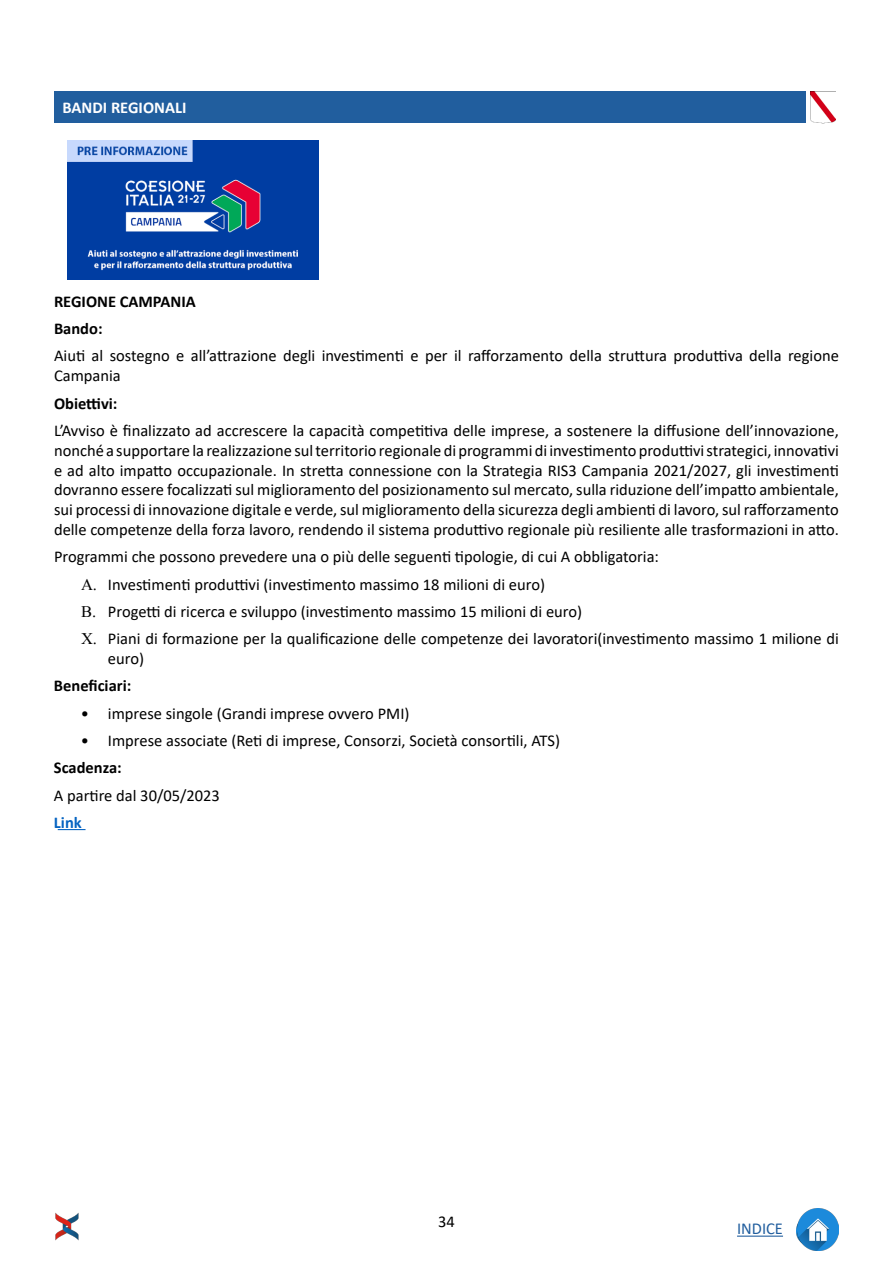
<style>
.page{position:relative;width:893px;height:1263px;background:#fff}
.page>*{position:absolute;margin:0;border:0;box-sizing:border-box;transform-origin:0 0}
.t1{font:16.65px "Calibri";color:#215e9e}
.t2{font:16.5px/19.8px "Calibri";color:#000}
.t3{font:700 16.5px/27.3px "Calibri";color:#000}
.t4{font:700 16.5px "Calibri";color:#fff}
.t5{font:700 16.5px "Calibri";color:#0563c1}
</style>
<div class="page">
<svg style="left:58px;top:829px;width:28px;height:1px"></svg>
<img style="left:68px;top:140px;width:250px;height:140px">
<div style="left:54px;top:91px;width:752px;height:32px;background:#215e9e"></div>
<img style="left:55px;top:1212px;width:24px;height:29px">
<img style="left:796px;top:1225px;width:1px;height:12px">
<img style="left:797px;top:1209px;width:42px;height:42px">
<img style="left:810px;top:91px;width:26px;height:32px">
<hr style="left:737px;top:1235px;width:46px;height:2px;background:#215e9e">
<p class="t4" style="left:63px;top:96px;width:125px">BANDI REGIONALI</p>
<p class="t3" style="left:54px;top:287px;width:143px">REGIONE CAMPANIA<br>Bando:</p>
<p class="t2" style="left:54px;top:346px;width:786px">Aiuti al sostegno e all’attrazione degli investimenti e per il rafforzamento della struttura produttiva della regione<br>Campania</p>
<p class="t3" style="left:54px;top:389px;width:65px">Obiettivi:</p>
<p class="t2" style="left:54px;top:420px;width:786px;text-align:justify">L’Avviso è finalizzato ad accrescere la capacità competitiva delle imprese, a sostenere la diffusione dell’innovazione, nonché a supportare la realizzazione sul territorio regionale di programmi di investimento produttivi strategici, innovativi e ad alto impatto occupazionale. In stretta connessione con la Strategia RIS3 Campania 2021/2027, gli investimenti dovranno essere focalizzati sul miglioramento del posizionamento sul mercato, sulla riduzione dell’impatto ambientale, sui processi di innovazione digitale e verde, sul miglioramento della sicurezza degli ambienti di lavoro, sul rafforzamento delle competenze della forza lavoro, rendendo il sistema produttivo regionale più resiliente alle trasformazioni in atto.</p>
<p class="t2" style="left:108px;top:543px;width:732px;line-height:27.3px;text-indent:-54px">Programmi che possono prevedere una o più delle seguenti tipologie, di cui A obbligatoria:<br>Investimenti produttivi (investimento massimo 18 milioni di euro)<br>Progetti di ricerca e sviluppo (investimento massimo 15 milioni di euro)<br>Piani di formazione per la qualificazione delle competenze dei lavoratori(investimento massimo 1 milione di</p>
<p class="t2" style="left:108px;top:648px;width:38px">euro)</p>
<p class="t3" style="left:54px;top:672px;width:79px">Beneficiari:</p>
<p class="t2" style="left:81px;top:703px;width:330px">• imprese singole (Grandi imprese ovvero PMI)</p>
<p class="t2" style="left:81px;top:730px;width:481px">• Imprese associate (Reti di imprese, Consorzi, Società consortili, ATS)</p>
<p class="t3" style="left:54px;top:754px;width:69px">Scadenza:</p>
<p class="t2" style="left:54px;top:785px;width:168px">A partire dal 30/05/2023</p>
<p class="t5" style="left:54px;top:811px;width:29px">Link</p>
<p class="t2" style="left:438px;top:1211px;width:18px">34</p>
<p class="t1" style="left:737px;top:1217px;width:47px">INDICE</p>
</div>
